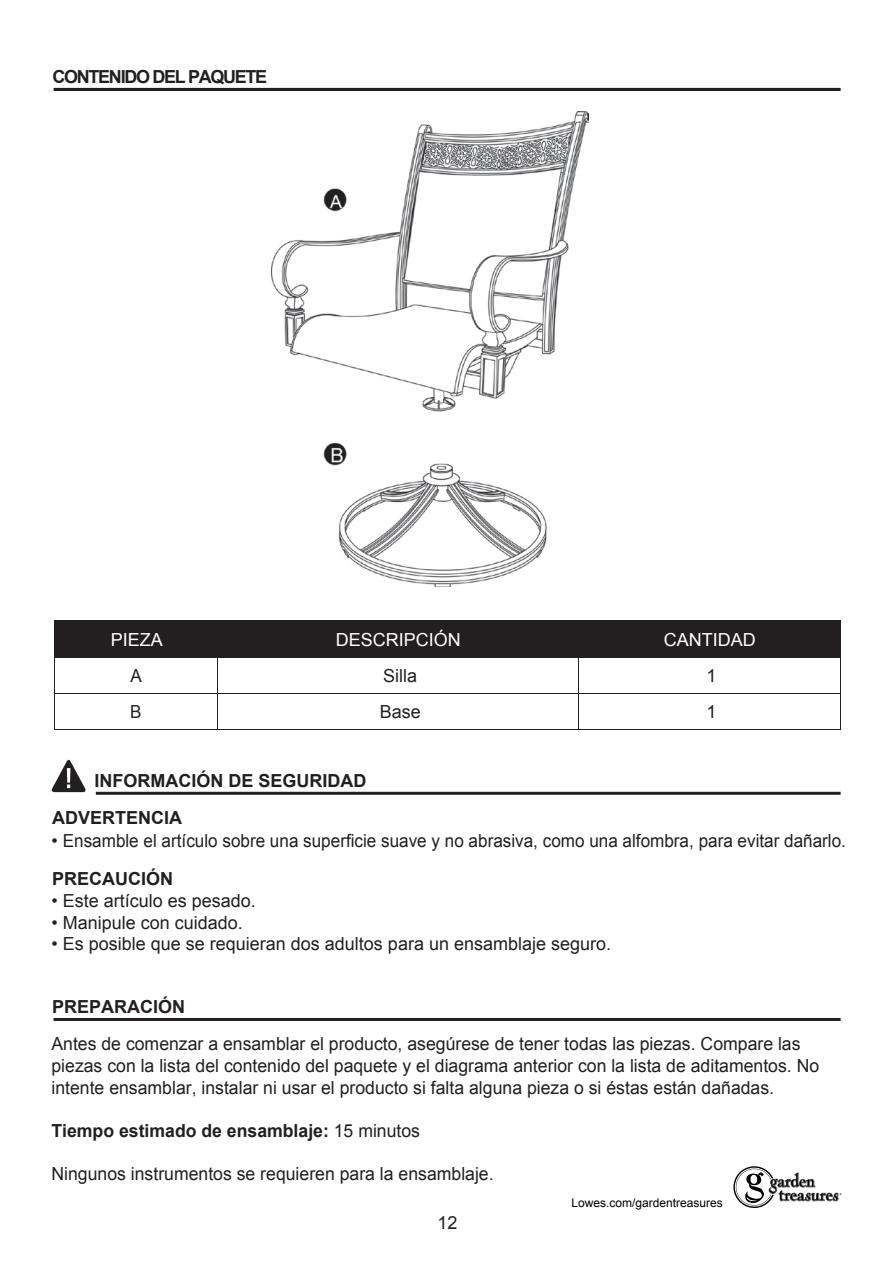
<style>
.page{position:relative;width:893px;height:1263px;background:#fff}
.page>*{position:absolute;margin:0;border:0;box-sizing:border-box;transform-origin:0 0}
.t1{font:18px/36.2px "Arial";color:#231f20}
.t2{font:700 18px "Arial";color:#231f20}
.t3{font:18px "Arial";color:#fff}
.t4{font:700 18px "Arial";letter-spacing:-.075em;color:#231f20}
.t5{font:18px/36.2px "Arial";color:#231f20;scale:.95 1}
.t6{font:12px "Arial";color:#010101}
.s1{font-weight:400}
</style>
<div class="page">
<div style="left:55px;top:621px;width:786px;height:36px;background:#231f20"></div>
<hr style="left:54px;top:621px;width:1px;height:36px;background:#231f20">
<hr style="left:54px;top:657px;width:787px;height:1px;background:#231f20">
<hr style="left:54px;top:657px;width:1px;height:36px;background:#231f20">
<hr style="left:217px;top:657px;width:1px;height:36px;background:#231f20">
<hr style="left:578px;top:657px;width:1px;height:36px;background:#231f20">
<hr style="left:840px;top:657px;width:1px;height:36px;background:#231f20">
<hr style="left:54px;top:693px;width:787px;height:1px;background:#231f20">
<hr style="left:54px;top:693px;width:1px;height:36px;background:#231f20">
<hr style="left:217px;top:693px;width:1px;height:36px;background:#231f20">
<hr style="left:578px;top:693px;width:1px;height:36px;background:#231f20">
<hr style="left:840px;top:693px;width:1px;height:36px;background:#231f20">
<hr style="left:54px;top:729px;width:787px;height:1px;background:#231f20">
<hr style="left:54px;top:88px;width:786px;height:3px;background:#231f20">
<hr style="left:96px;top:792px;width:745px;height:3px;background:#231f20">
<svg style="left:51px;top:759px;width:35px;height:33px"></svg>
<hr style="left:54px;top:1018px;width:787px;height:3px;background:#231f20">
<img style="left:323px;top:442px;width:224px;height:145px">
<img style="left:272px;top:111px;width:316px;height:301px">
<svg style="left:733px;top:1166px;width:108px;height:42px"></svg>
<p class="t4" style="left:53px;top:65px;width:216px">CONTENIDO DEL PAQUETE</p>
<p class="t3" style="left:111px;top:628px;width:54px">PIEZA</p>
<p class="t3" style="left:336px;top:628px;width:127px">DESCRIPCIÓN</p>
<p class="t3" style="left:664px;top:628px;width:93px">CANTIDAD</p>
<p class="t1" style="left:706px;top:658px;width:12px">1<br>1</p>
<p class="t1" style="left:380px;top:658px;width:43px">Silla<br>Base</p>
<p class="t5" style="left:130px;top:658px;width:14px">A<br>B</p>
<p class="t2" style="left:95px;top:769px;width:273px">INFORMACIÓN DE SEGURIDAD</p>
<p class="t2" style="left:52px;top:806px;width:131px">ADVERTENCIA</p>
<p class="t1" style="left:51px;top:822px;width:796px">• Ensamble el artículo sobre una superficie suave y no abrasiva, como una alfombra, para evitar dañarlo.</p>
<p class="t2" style="left:52px;top:866px;width:122px">PRECAUCIÓN</p>
<p class="t1" style="left:51px;top:883px;width:206px">• Este artículo es pesado.</p>
<p class="t1" style="left:51px;top:904px;width:193px">• Manipule con cuidado.</p>
<p class="t1" style="left:51px;top:926px;width:561px">• Es posible que se requieran dos adultos para un ensamblaje seguro.</p>
<p class="t2" style="left:52px;top:995px;width:135px">PREPARACIÓN</p>
<p class="t1" style="left:51px;top:1033px;width:769px;line-height:21.6px">Antes de comenzar a ensamblar el producto, asegúrese de tener todas las piezas. Compare las piezas con la lista del contenido del paquete y el diagrama anterior con la lista de aditamentos. No intente ensamblar, instalar ni usar el producto si falta alguna pieza o si éstas están dañadas.</p>
<p class="t2" style="left:51px;top:1118px;width:370px">Tiempo estimado de ensamblaje: <span class="s1">15 minutos</span></p>
<p class="t1" style="left:51px;top:1156px;width:444px">Ningunos instrumentos se requieren para la ensamblaje.</p>
<p class="t1" style="left:437px;top:1205px;width:22px">12</p>
<p class="t6" style="left:572px;top:1195px;width:153px">Lowes.com/gardentreasures</p>
</div>
